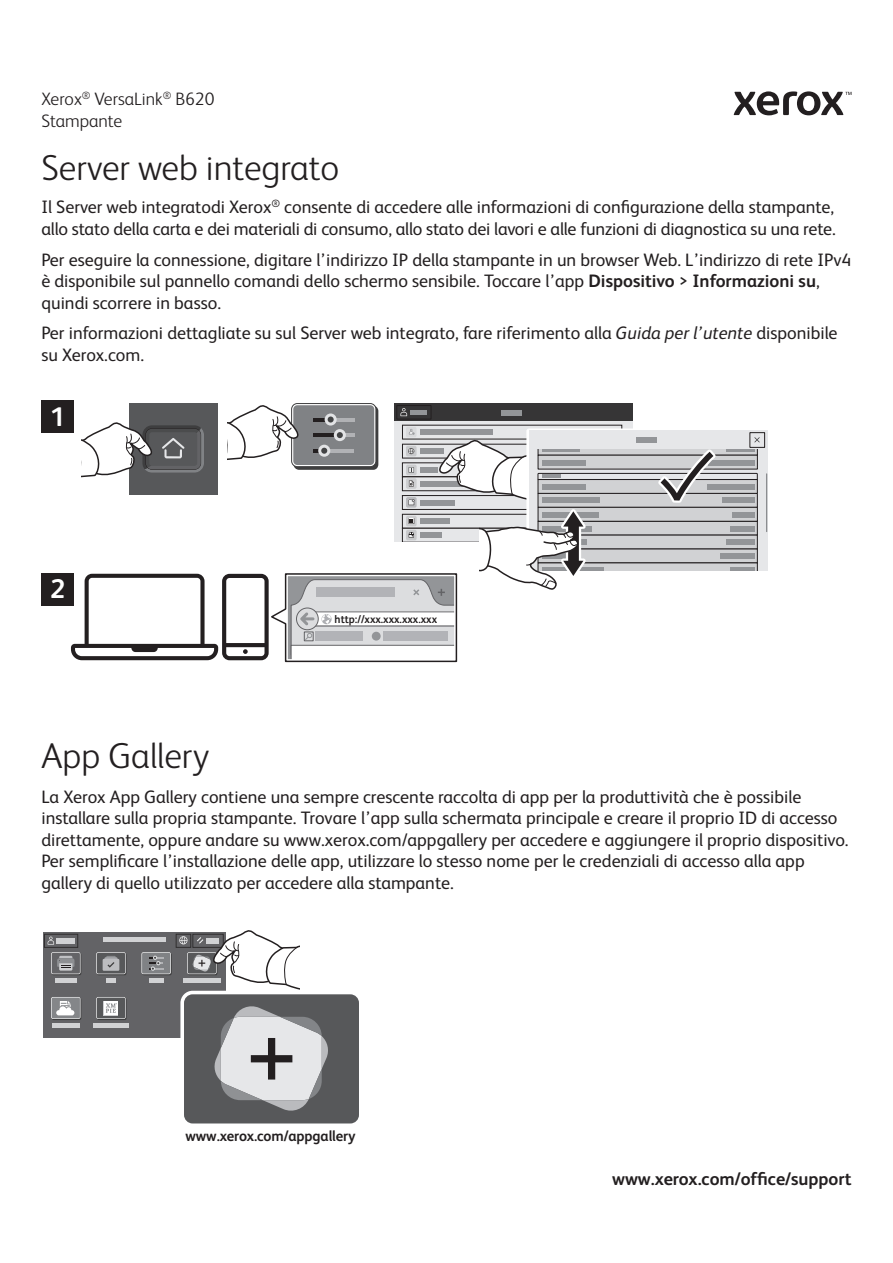
<style>
.page{position:relative;width:893px;height:1263px;background:#fff}
.page>*{position:absolute;margin:0;border:0;box-sizing:border-box;transform-origin:0 0}
.t1{font:300 36px "Xerox Sans";color:#231f20}
.t2{font:700 27px "Xerox Sans";color:#fff}
.t3{font:18px/21.6px "Xerox Sans";color:#231f20}
.t4{font:300 18px/21.6px "Xerox Sans";color:#231f20}
.t5{font:700 18px "Xerox Sans";color:#231f20}
.t6{font:700 15px "Xerox Sans";letter-spacing:-.005em;color:#231f20}
.t7{font:700 11.25px "Xerox Sans";color:#231f20;scale:.96 1}
.s1{font-weight:700}
.s2{font-style:italic}
</style>
<div class="page">
<svg style="left:734px;top:91px;width:117px;height:24px"></svg>
<div style="left:43px;top:932px;width:182px;height:106px;background:#636366"></div>
<hr style="left:103px;top:938px;width:63px;height:4px;background:#d1d2d4">
<div style="left:55px;top:978px;width:22px;height:5px;background:#d1d2d4"></div>
<div style="left:52px;top:953px;width:29px;height:22px;background:#c4c4c5;border-radius:2px"></div>
<svg style="left:51px;top:952px;width:29px;height:22px"></svg>
<div style="left:52px;top:953px;width:28px;height:20px;background:#646467"></div>
<svg style="left:57px;top:956px;width:17px;height:14px"></svg>
<div style="left:106px;top:978px;width:10px;height:5px;background:#d1d2d4"></div>
<div style="left:97px;top:953px;width:30px;height:22px;background:#606061;border-radius:2px"></div>
<svg style="left:96px;top:952px;width:30px;height:22px"></svg>
<div style="left:97px;top:953px;width:28px;height:20px;background:#57585a"></div>
<div style="left:104px;top:957px;width:14px;height:12px;background:#a8a9ad"></div>
<div style="left:103px;top:959px;width:16px;height:12px;background:#bcbdc0"></div>
<svg style="left:107px;top:962px;width:7px;height:6px"></svg>
<div style="left:52px;top:1023px;width:28px;height:5px;background:#d1d2d4"></div>
<div style="left:52px;top:997px;width:29px;height:23px;background:#b5b5b6;border-radius:2px"></div>
<div style="left:51px;top:997px;width:29px;height:22px;background:#cbcccd;border-radius:2px"></div>
<div style="left:52px;top:997px;width:28px;height:21px;background:#848689"></div>
<svg style="left:56px;top:1001px;width:18px;height:14px"></svg>
<div style="left:93px;top:1023px;width:36px;height:5px;background:#d1d2d4"></div>
<div style="left:97px;top:997px;width:30px;height:23px;background:#4d4d4e;border-radius:2px"></div>
<div style="left:96px;top:997px;width:30px;height:22px;background:#b7b8b9;border-radius:2px"></div>
<div style="left:97px;top:997px;width:28px;height:21px;background:#57585a"></div>
<div style="left:104px;top:1001px;width:14px;height:14px;background:#fff"></div>
<svg style="left:106px;top:1003px;width:11px;height:10px"></svg>
<div style="left:149px;top:978px;width:15px;height:5px;background:#d1d2d4"></div>
<div style="left:142px;top:953px;width:30px;height:22px;background:#7c7c7d;border-radius:2px"></div>
<svg style="left:141px;top:952px;width:30px;height:22px"></svg>
<div style="left:142px;top:953px;width:28px;height:20px;background:#808285"></div>
<svg style="left:149px;top:956px;width:14px;height:15px"></svg>
<div style="left:44px;top:934px;width:34px;height:14px;border:1px solid #312f30"></div>
<svg style="left:48px;top:936px;width:6px;height:8px"></svg>
<div style="left:56px;top:938px;width:19px;height:6px;background:#d1d2d4"></div>
<div style="left:176px;top:934px;width:15px;height:14px;border:1px solid #312f30"></div>
<div style="left:180px;top:991px;width:183px;height:136px;background:#fff;border-radius:12px"></div>
<div style="left:184px;top:994px;width:175px;height:129px;background:#57585a;border-radius:9px"></div>
<svg style="left:214px;top:1006px;width:114px;height:105px"></svg>
<svg style="left:179px;top:930px;width:120px;height:61px"></svg>
<div style="left:394px;top:403px;width:239px;height:18px;background:#363536"></div>
<svg style="left:71px;top:404px;width:696px;height:259px"></svg>
<div style="left:41px;top:573px;width:33px;height:33px;background:#231f20"></div>
<div style="left:41px;top:401px;width:33px;height:32px;background:#231f20"></div>
<p class="t4" style="left:41px;top:90px;width:174px">Xerox<sup>®</sup> VersaLink<sup>®</sup> B620<br>Stampante</p>
<h1 class="t1" style="left:41px;top:155px;width:299px">Server web integrato</h1>
<p class="t3" style="left:41px;top:198px;width:796px">Il Server web integratodi Xerox<sup>®</sup> consente di accedere alle informazioni di configurazione della stampante, allo stato della carta e dei materiali di consumo, allo stato dei lavori e alle funzioni di diagnostica su una rete.</p>
<p class="t3" style="left:41px;top:251px;width:811px">Per eseguire la connessione, digitare l’indirizzo IP della stampante in un browser Web. L’indirizzo di rete IPv4 è disponibile sul pannello comandi dello schermo sensibile. Toccare l’app <span class="s1">Dispositivo</span> &gt; <span class="s1">Informazioni su</span>, quindi scorrere in basso.</p>
<p class="t3" style="left:41px;top:324px;width:798px">Per informazioni dettagliate su sul Server web integrato, fare riferimento alla <span class="s2">Guida per l’utente</span> disponibile su Xerox.com.</p>
<h2 class="t2" style="left:50px;top:403px;width:17px">1</h2>
<h2 class="t2" style="left:50px;top:576px;width:17px">2</h2>
<h1 class="t1" style="left:41px;top:743px;width:169px">App Gallery</h1>
<p class="t7" style="left:335px;top:613px;width:108px">http://xxx.xxx.xxx.xxx</p>
<p class="t3" style="left:41px;top:788px;width:809px">La Xerox App Gallery contiene una sempre crescente raccolta di app per la produttività che è possibile installare sulla propria stampante. Trovare l’app sulla schermata principale e creare il proprio ID di accesso direttamente, oppure andare su www.xerox.com/appgallery per accedere e aggiungere il proprio dispositivo.<br>Per semplificare l’installazione delle app, utilizzare lo stesso nome per le credenziali di accesso alla app gallery di quello utilizzato per accedere alla stampante.</p>
<p class="t6" style="left:186px;top:1129px;width:172px">www.xerox.com/appgallery</p>
<p class="t5" style="left:612px;top:1171px;width:241px">www.xerox.com/office/support</p>
</div>
